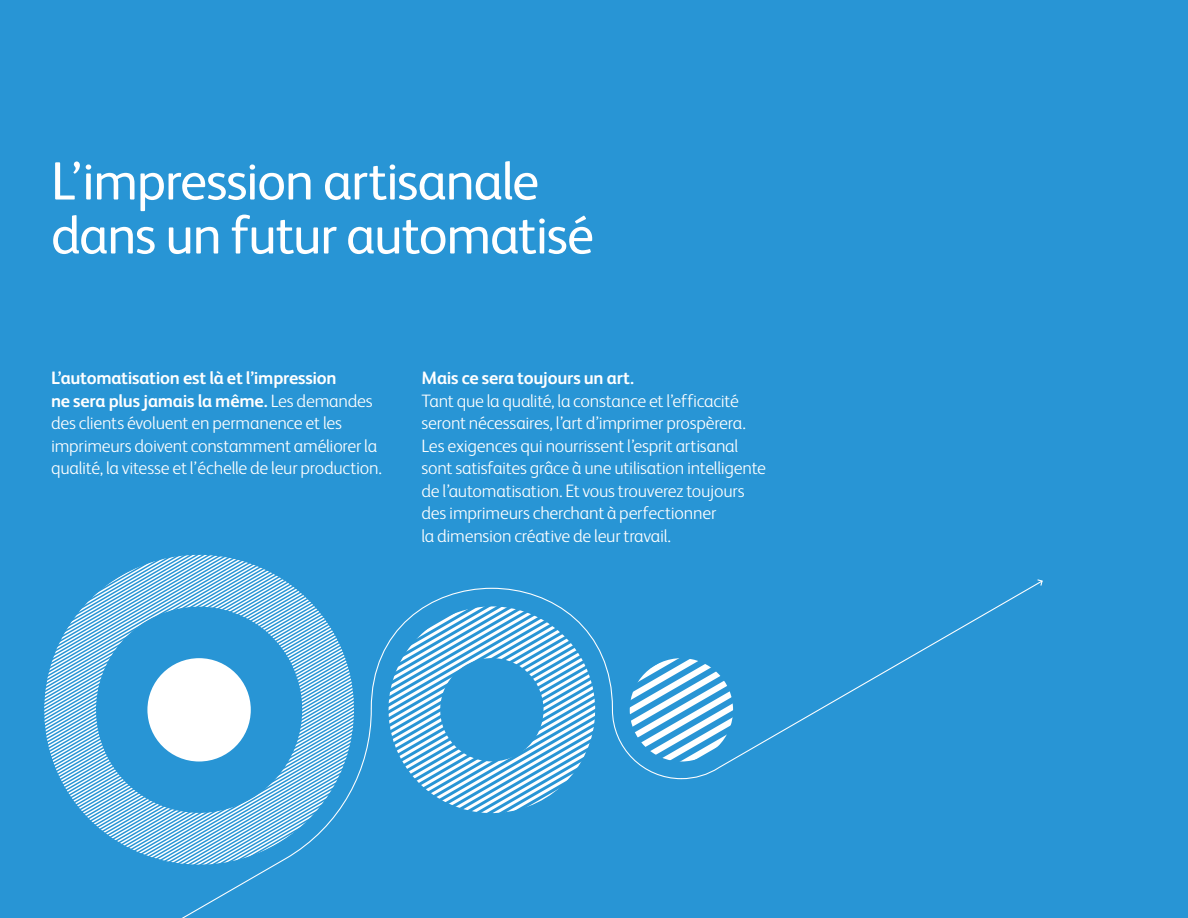
<style>
.page{position:relative;width:1188px;height:918px;background:#2895d5}
.page>*{position:absolute;margin:0;border:0;box-sizing:border-box;transform-origin:0 0}
.t1{font:54px/54px "Xerox Sans";letter-spacing:-.02em;color:#fff}
.t2{font:300 18px/22.5px "Xerox Sans";letter-spacing:-.015em;color:#fff}
.t3{font:700 18px "Xerox Sans";letter-spacing:-.015em;color:#fff}
.s1{font-weight:700}
</style>
<div class="page">
<svg style="left:115px;top:555px;width:169px;height:25px"></svg>
<svg style="left:44px;top:580px;width:999px;height:338px"></svg>
<h1 class="t1" style="left:51px;top:151px;width:544px">L’impression artisanale dans un futur automatisé</h1>
<p class="t2" style="left:51px;top:366px;width:333px"><span class="s1">L’automatisation est là et l’impression<br>ne sera plus jamais la même.</span> Les demandes des clients évoluent en permanence et les imprimeurs doivent constamment améliorer la qualité, la vitesse et l’échelle de leur production.</p>
<p class="t3" style="left:422px;top:366px;width:214px">Mais ce sera toujours un art.</p>
<p class="t2" style="left:422px;top:388px;width:346px">Tant que la qualité, la constance et l’efficacité seront nécessaires, l’art d’imprimer prospèrera.<br>Les exigences qui nourrissent l’esprit artisanal sont satisfaites grâce à une utilisation intelligente de l’automatisation. Et vous trouverez toujours des imprimeurs cherchant à perfectionner<br>la dimension créative de leur travail.</p>
</div>
